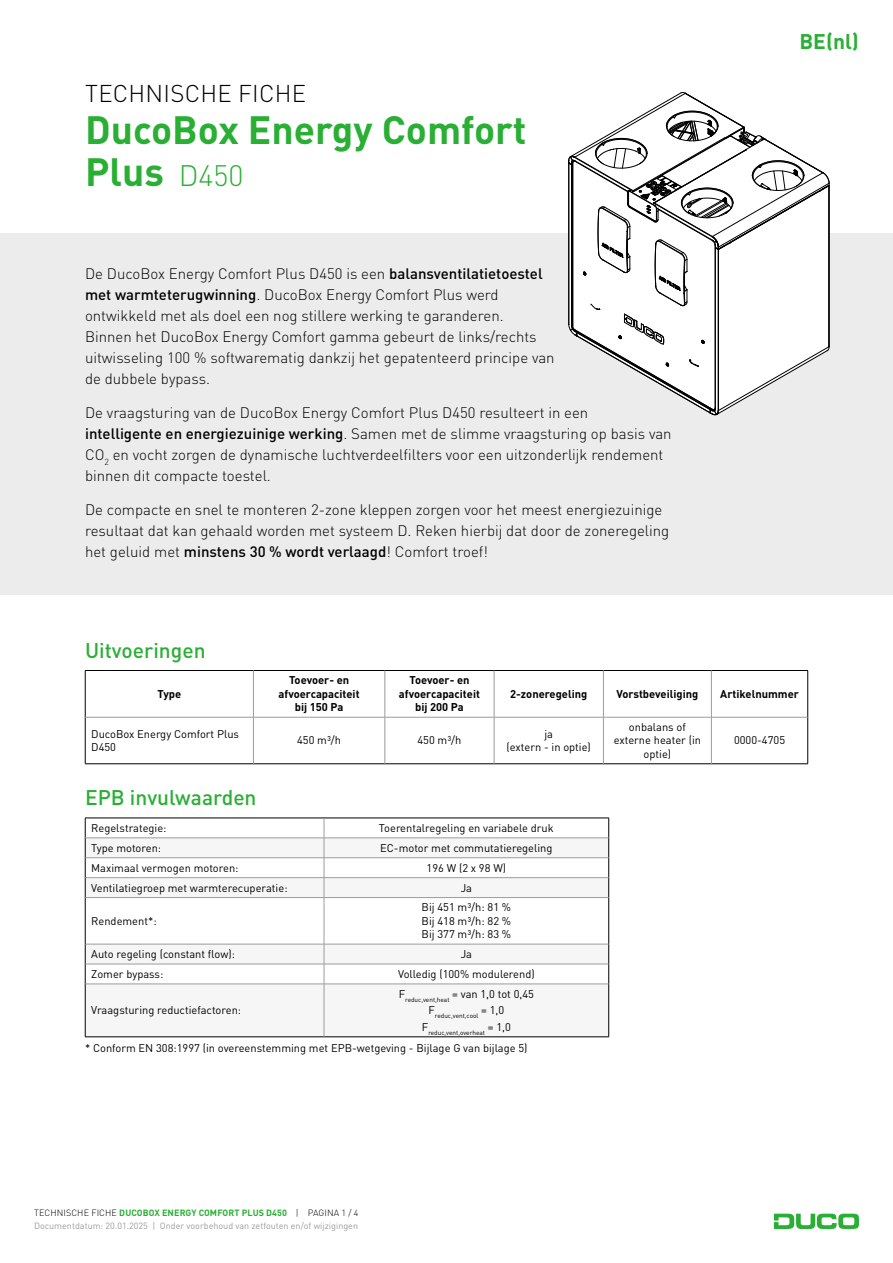
<style>
.page{position:relative;width:893px;height:1263px;background:#fff}
.page>*{position:absolute;margin:0;border:0;box-sizing:border-box;transform-origin:0 0}
.t1{font:700 39px/42px "DINOT";color:#2aaf35}
.t2{font:300 24px "DINOT";letter-spacing:.01em;color:#000}
.t3{font:500 21px "DINOT";color:#2aaf35}
.t4{font:700 21px "DINOT";color:#2aaf35}
.t5{font:300 15px/21px "DINOT";color:#000}
.t6{font:11.1px/13.4px "DINOT";color:#000;text-align:center}
.t7{font:700 11.1px/13.4px "DINOT";color:#000;text-align:center}
.t8{font:9px "DINOT";color:#9c9c9d}
.t9{font:700 9px "DINOT";letter-spacing:.01em;color:#2aaf35}
.t10{font:6.45px "DINOT";color:#000}
.s1{font-weight:300;font-size:29.25px}
.s2{font-weight:500}
.s3{font-weight:300;color:#000}
</style>
<div class="page">
<svg style="left:774px;top:1213px;width:85px;height:16px"></svg>
<div style="left:0;top:234px;width:893px;height:188px;background:#ececec"></div>
<div style="left:0;top:373px;width:893px;height:146px;background:#ececec"></div>
<div style="left:0;top:469px;width:893px;height:125px;background:#ececec"></div>
<hr style="left:85px;top:670px;width:168px;height:1px;background:#000">
<hr style="left:85px;top:671px;width:1px;height:46px;background:#000">
<hr style="left:253px;top:670px;width:132px;height:1px;background:#000">
<hr style="left:385px;top:670px;width:109px;height:1px;background:#000">
<hr style="left:494px;top:670px;width:109px;height:1px;background:#000">
<hr style="left:603px;top:670px;width:108px;height:1px;background:#000">
<hr style="left:711px;top:670px;width:97px;height:1px;background:#000">
<hr style="left:807px;top:671px;width:1px;height:46px;background:#000">
<hr style="left:85px;top:717px;width:1px;height:47px;background:#000">
<hr style="left:807px;top:717px;width:1px;height:47px;background:#000">
<hr style="left:85px;top:763px;width:168px;height:1px;background:#000">
<hr style="left:253px;top:763px;width:132px;height:1px;background:#000">
<hr style="left:385px;top:763px;width:109px;height:1px;background:#000">
<hr style="left:494px;top:763px;width:109px;height:1px;background:#000">
<hr style="left:603px;top:763px;width:108px;height:1px;background:#000">
<hr style="left:711px;top:763px;width:97px;height:1px;background:#000">
<hr style="left:253px;top:671px;width:1px;height:46px;background:#9c9c9d">
<hr style="left:385px;top:671px;width:1px;height:46px;background:#9c9c9d">
<hr style="left:494px;top:671px;width:1px;height:46px;background:#9c9c9d">
<hr style="left:603px;top:671px;width:1px;height:46px;background:#9c9c9d">
<hr style="left:711px;top:671px;width:1px;height:46px;background:#9c9c9d">
<hr style="left:85px;top:717px;width:168px;height:1px;background:#9c9c9d">
<hr style="left:253px;top:717px;width:132px;height:1px;background:#9c9c9d">
<hr style="left:253px;top:717px;width:1px;height:47px;background:#9c9c9d">
<hr style="left:385px;top:717px;width:109px;height:1px;background:#9c9c9d">
<hr style="left:385px;top:717px;width:1px;height:47px;background:#9c9c9d">
<hr style="left:494px;top:717px;width:109px;height:1px;background:#9c9c9d">
<hr style="left:494px;top:717px;width:1px;height:47px;background:#9c9c9d">
<hr style="left:603px;top:717px;width:108px;height:1px;background:#9c9c9d">
<hr style="left:603px;top:717px;width:1px;height:47px;background:#9c9c9d">
<hr style="left:711px;top:717px;width:96px;height:1px;background:#9c9c9d">
<hr style="left:711px;top:717px;width:1px;height:47px;background:#9c9c9d">
<svg style="left:86px;top:838px;width:522px;height:198px;fill:#f6f6f6"></svg>
<hr style="left:85px;top:818px;width:239px;height:1px;background:#000">
<hr style="left:324px;top:818px;width:285px;height:1px;background:#000">
<svg style="left:85px;top:818px;width:1px;height:79px"></svg>
<svg style="left:608px;top:818px;width:1px;height:79px"></svg>
<hr style="left:85px;top:897px;width:1px;height:47px;background:#000">
<hr style="left:608px;top:897px;width:1px;height:47px;background:#000">
<svg style="left:85px;top:945px;width:1px;height:39px"></svg>
<svg style="left:608px;top:945px;width:1px;height:39px"></svg>
<hr style="left:85px;top:984px;width:1px;height:53px;background:#000">
<hr style="left:608px;top:984px;width:1px;height:53px;background:#000">
<hr style="left:85px;top:1036px;width:239px;height:1px;background:#000">
<hr style="left:324px;top:1036px;width:285px;height:1px;background:#000">
<hr style="left:85px;top:837px;width:239px;height:1px;background:#9c9c9d">
<hr style="left:324px;top:837px;width:285px;height:1px;background:#9c9c9d">
<hr style="left:85px;top:857px;width:239px;height:1px;background:#9c9c9d">
<hr style="left:324px;top:857px;width:285px;height:1px;background:#9c9c9d">
<hr style="left:85px;top:877px;width:239px;height:1px;background:#9c9c9d">
<hr style="left:324px;top:877px;width:285px;height:1px;background:#9c9c9d">
<svg style="left:324px;top:818px;width:1px;height:79px"></svg>
<hr style="left:85px;top:897px;width:239px;height:1px;background:#9c9c9d">
<hr style="left:324px;top:897px;width:285px;height:1px;background:#9c9c9d">
<hr style="left:324px;top:898px;width:1px;height:46px;background:#9c9c9d">
<hr style="left:85px;top:944px;width:239px;height:1px;background:#9c9c9d">
<hr style="left:324px;top:944px;width:285px;height:1px;background:#9c9c9d">
<hr style="left:85px;top:964px;width:239px;height:1px;background:#9c9c9d">
<hr style="left:324px;top:964px;width:285px;height:1px;background:#9c9c9d">
<svg style="left:324px;top:944px;width:1px;height:40px"></svg>
<hr style="left:85px;top:984px;width:239px;height:1px;background:#9c9c9d">
<hr style="left:324px;top:984px;width:285px;height:1px;background:#9c9c9d">
<hr style="left:324px;top:984px;width:1px;height:53px;background:#9c9c9d">
<svg style="left:568px;top:92px;width:262px;height:323px"></svg>
<h2 class="t2" style="left:85px;top:77px;width:222px">TECHNISCHE FICHE</h2>
<h1 class="t1" style="left:85px;top:107px;width:443px">DucoBox Energy Comfort<br>Plus <span class="s1">D450</span></h1>
<p class="t5" style="left:85px;top:263px;width:471px">De DucoBox Energy Comfort Plus D450 is een <span class="s2">balansventilatietoestel met warmteterugwinning</span>. DucoBox Energy Comfort Plus werd ontwikkeld met als doel een nog stillere werking te garanderen.<br>Binnen het DucoBox Energy Comfort gamma gebeurt de links/rechts uitwisseling 100 % softwarematig dankzij het gepatenteerd principe van de dubbele bypass.</p>
<p class="t5" style="left:85px;top:402px;width:588px">De vraagsturing van de DucoBox Energy Comfort Plus D450 resulteert in een<br><span class="s2">intelligente en energiezuinige werking</span>. Samen met de slimme vraagsturing op basis van CO<sub>2</sub> en vocht zorgen de dynamische luchtverdeelfilters voor een uitzonderlijk rendement binnen dit compacte toestel.</p>
<p class="t5" style="left:85px;top:498px;width:586px">De compacte en snel te monteren 2-zone kleppen zorgen voor het meest energiezuinige resultaat dat kan gehaald worden met systeem D. Reken hierbij dat door de zoneregeling het geluid met <span class="s2">minstens 30 % wordt verlaagd</span>! Comfort troef!</p>
<h3 class="t4" style="left:799px;top:27px;width:61px">BE(nl)</h3>
<h3 class="t3" style="left:85px;top:636px;width:122px">Uitvoeringen</h3>
<p class="t7" style="left:157px;top:687px;width:25px">Type</p>
<p class="t7" style="left:279px;top:673px;width:83px">Toevoer- en afvoercapaciteit bij 150 Pa</p>
<p class="t7" style="left:399px;top:673px;width:83px">Toevoer- en afvoercapaciteit bij 200 Pa</p>
<p class="t7" style="left:510px;top:687px;width:79px">2-zoneregeling</p>
<p class="t7" style="left:616px;top:687px;width:83px">Vorstbeveiliging</p>
<p class="t7" style="left:720px;top:687px;width:80px">Artikelnummer</p>
<p class="t6" style="left:91px;top:727px;width:149px;text-align:left">DucoBox Energy Comfort Plus<br>D450</p>
<p class="t6" style="left:297px;top:733px;width:46px">450 m3/h</p>
<p class="t6" style="left:417px;top:733px;width:46px">450 m3/h</p>
<p class="t6" style="left:507px;top:727px;width:86px">ja<br>(extern - in optie)</p>
<p class="t6" style="left:614px;top:720px;width:89px">onbalans of externe heater (in optie)</p>
<h3 class="t3" style="left:85px;top:783px;width:173px">EPB invulwaarden</h3>
<p class="t6" style="left:91px;top:821px;width:77px">Regelstrategie:</p>
<p class="t6" style="left:379px;top:821px;width:176px">Toerentalregeling en variabele druk</p>
<p class="t6" style="left:91px;top:841px;width:71px">Type motoren:</p>
<p class="t6" style="left:380px;top:841px;width:174px">EC-motor met commutatieregeling</p>
<p class="t6" style="left:91px;top:860px;width:149px">Maximaal vermogen motoren:</p>
<p class="t6" style="left:427px;top:860px;width:81px">196 W (2 x 98 W)</p>
<p class="t6" style="left:91px;top:880px;width:198px">Ventilatiegroep met warmterecuperatie:</p>
<p class="t6" style="left:461px;top:880px;width:13px">Ja</p>
<p class="t6" style="left:91px;top:914px;width:67px">Rendement*:</p>
<p class="t6" style="left:422px;top:900px;width:91px;text-align:justify">Bij 451 m3/h: 81 % Bij 418 m3/h: 82 % Bij 377 m3/h: 83 %</p>
<p class="t6" style="left:91px;top:947px;width:145px">Auto regeling (constant flow):</p>
<p class="t6" style="left:461px;top:947px;width:13px">Ja</p>
<p class="t6" style="left:91px;top:967px;width:74px">Zomer bypass:</p>
<p class="t6" style="left:398px;top:967px;width:138px">Volledig (100% modulerend)</p>
<p class="t6" style="left:91px;top:1003px;width:151px">Vraagsturing reductiefactoren:</p>
<p class="t6" style="left:399px;top:987px;width:137px">F<sub>reduc,vent,heat</sub> = van 1,0 tot 0,45</p>
<p class="t10" style="left:428px;top:1011px;width:77px"><sup>F</sup>reduc,vent,cool <sup>=</sup> <sup>1,0</sup></p>
<p class="t10" style="left:422px;top:1028px;width:90px"><sup>F</sup>reduc,vent,overheat <sup>=</sup> <sup>1,0</sup></p>
<p class="t6" style="left:85px;top:1041px;width:444px">* Conform EN 308:1997 (in overeenstemming met EPB-wetgeving - Bijlage G van bijlage 5)</p>
<p class="t6" style="left:734px;top:733px;width:53px">0000-4705</p>
<p class="t9" style="left:34px;top:1207px;width:326px"><span class="s3">TECHNISCHE FICHE</span> DUCOBOX ENERGY COMFORT PLUS D450 <span class="s3">| PAGINA 1 / 4</span></p>
<p class="t8" style="left:34px;top:1219px;width:326px">Documentdatum: 20.01.2025 | Onder voorbehoud van zetfouten en/of wijzigingen</p>
</div>
